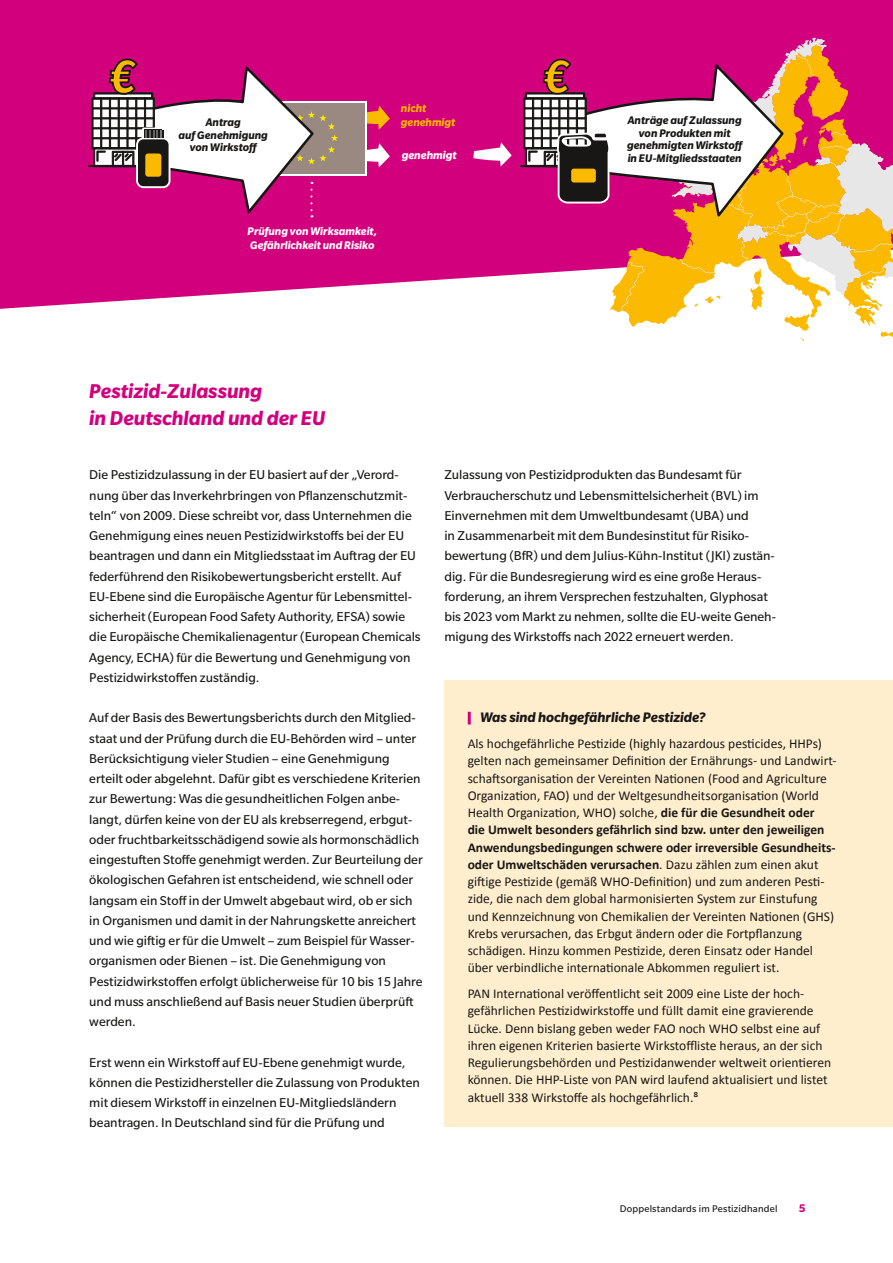
<style>
.page{position:relative;width:893px;height:1263px;background:#fff}
.page>*{position:absolute;margin:0;border:0;box-sizing:border-box;transform-origin:0 0}
.t1{font:italic 700 21.75px/27px "Slate Pro";color:#d3007e}
.t2{font:italic 700 15px "Slate Pro";color:#181716}
.t3{font:13.95px/20.2px "Slate Pro";color:#181716}
.t4{font:13.5px/17.2px "Calibri";color:#181716}
.t5{font:italic 700 12.15px "Slate Pro";color:#fff}
.t6{font:italic 700 12px/12.8px "Slate Pro";color:#181716;text-align:center}
.t7{font:italic 700 12px/13.5px "Slate Pro";color:#fff}
.t8{font:italic 700 12px/13.5px "Slate Pro";color:#fbb900}
.t9{font:700 12px "Slate Pro";color:#d3007e}
.t10{font:10.5px "Slate Pro";letter-spacing:.02em;color:#181716}
.s1{font-weight:700}
</style>
<div class="page">
<svg style="left:0;top:0;width:893px;height:309px;background:#db3484"></svg>
<svg style="left:367px;top:143px;width:23px;height:24px"></svg>
<svg style="left:473px;top:142px;width:39px;height:24px"></svg>
<svg style="left:367px;top:106px;width:23px;height:24px"></svg>
<div style="left:444px;top:680px;width:449px;height:447px;background:#ffeece"></div>
<svg style="left:468px;top:712px;width:3px;height:12px"></svg>
<div style="left:520px;top:165px;width:70px;height:2px;border:1px solid #181716"></div>
<div style="left:256px;top:101px;width:111px;height:75px;background:linear-gradient(to bottom,#998981,#998981)"></div>
<div style="left:259px;top:103px;width:105px;height:70px;background:#998981"></div>
<div style="left:88px;top:165px;width:70px;height:2px;border:1px solid #181716"></div>
<svg style="left:91px;top:58px;width:247px;height:160px"></svg>
<svg style="left:523px;top:38px;width:293px;height:183px"></svg>
<p class="t6" style="left:179px;top:115px;width:91px">Antrag<br>auf Genehmigung von Wirkstoff</p>
<p class="t8" style="left:401px;top:102px;width:56px">nicht genehmigt</p>
<p class="t5" style="left:402px;top:148px;width:57px">genehmigt</p>
<p class="t7" style="left:247px;top:225px;width:131px">Prüfung von Wirksamkeit,<br>Gefährlichkeit und Risiko</p>
<h1 class="t1" style="left:89px;top:378px;width:238px">Pestizid-Zulassung<br>in Deutschland und der EU</h1>
<p class="t6" style="left:627px;top:113px;width:118px">Anträge auf Zulassung von Produkten mit genehmigten Wirkstoff in EU-Mitgliedsstaaten</p>
<p class="t3" style="left:89px;top:465px;width:333px">Die Pestizidzulassung in der EU basiert auf der „Verord&shy;nung über das Inverkehrbringen von Pflanzenschutzmit&shy;teln“ von 2009. Diese schreibt vor, dass Unternehmen die Genehmigung eines neuen Pestizidwirkstoffs bei der EU beantragen und dann ein Mitgliedsstaat im Auftrag der EU federführend den Risikobewertungsbericht erstellt. Auf EU-Ebene sind die Europäische Agentur für Lebensmittel&shy;sicherheit (European Food Safety Authority, EFSA) sowie die Europäische Chemikalienagentur (European Chemicals Agency, ECHA) für die Bewertung und Genehmigung von Pestizidwirkstoffen zuständig.</p>
<p class="t3" style="left:89px;top:708px;width:335px">Auf der Basis des Bewertungsberichts durch den Mitglied&shy;staat und der Prüfung durch die EU-Behörden wird – unter Berücksichtigung vieler Studien – eine Genehmigung erteilt oder abgelehnt. Dafür gibt es verschiedene Kriterien zur Bewertung: Was die gesundheitlichen Folgen anbe&shy;langt, dürfen keine von der EU als krebserregend, erbgut&shy;oder fruchtbarkeitsschädigend sowie als hormonschädlich eingestuften Stoffe genehmigt werden. Zur Beurteilung der ökologischen Gefahren ist entscheidend, wie schnell oder langsam ein Stoff in der Umwelt abgebaut wird, ob er sich in Organismen und damit in der Nahrungskette anreichert und wie giftig er für die Umwelt – zum Beispiel für Wasser&shy;organismen oder Bienen – ist. Die Genehmigung von Pestizidwirkstoffen erfolgt üblicherweise für 10 bis 15 Jahre und muss anschließend auf Basis neuer Studien überprüft werden.</p>
<p class="t3" style="left:89px;top:1052px;width:332px">Erst wenn ein Wirkstoff auf EU-Ebene genehmigt wurde, können die Pestizidhersteller die Zulassung von Produkten mit diesem Wirkstoff in einzelnen EU-Mitgliedsländern beantragen. In Deutschland sind für die Prüfung und</p>
<p class="t3" style="left:444px;top:465px;width:333px">Zulassung von Pestizidprodukten das Bundesamt für Verbraucherschutz und Lebensmittelsicherheit (BVL) im Einvernehmen mit dem Umweltbundesamt (UBA) und<br>in Zusammenarbeit mit dem Bundesinstitut für Risiko&shy;bewertung (BfR) und dem Julius-Kühn-Institut (JKI) zustän&shy;dig. Für die Bundesregierung wird es eine große Heraus&shy;forderung, an ihrem Versprechen festzuhalten, Glyphosat bis 2023 vom Markt zu nehmen, sollte die EU-weite Geneh&shy;migung des Wirkstoffs nach 2022 erneuert werden.</p>
<p class="t2" style="left:480px;top:709px;width:227px">Was sind hochgefährliche Pestizide?</p>
<p class="t4" style="left:468px;top:734px;width:370px">Als hochgefährliche Pestizide (highly hazardous pesticides, HHPs) gelten nach gemeinsamer Definition der Ernährungs- und Landwirt&shy;schaftsorganisation der Vereinten Nationen (Food and Agriculture Organization, FAO) und der Weltgesundheitsorganisation (World Health Organization, WHO) solche, <span class="s1">die für die Gesundheit oder<br>die Umwelt besonders gefährlich sind bzw. unter den jeweiligen Anwendungsbedingungen schwere oder irreversible Gesundheits&shy;oder Umweltschäden verursachen</span>. Dazu zählen zum einen akut giftige Pestizide (gemäß WHO-Definition) und zum anderen Pesti&shy;zide, die nach dem global harmonisierten System zur Einstufung und Kennzeichnung von Chemikalien der Vereinten Nationen (GHS)<br>Krebs verursachen, das Erbgut ändern oder die Fortpflanzung schädigen. Hinzu kommen Pestizide, deren Einsatz oder Handel über verbindliche internationale Abkommen reguliert ist.</p>
<p class="t4" style="left:468px;top:984px;width:365px">PAN International veröffentlicht seit 2009 eine Liste der hoch&shy;gefährlichen Pestizidwirkstoffe und füllt damit eine gravierende Lücke. Denn bislang geben weder FAO noch WHO selbst eine auf ihren eigenen Kriterien basierte Wirkstoffliste heraus, an der sich Regulierungsbehörden und Pestizidanwender weltweit orientieren können. Die HHP-Liste von PAN wird laufend aktualisiert und listet aktuell 338 Wirkstoffe als hochgefährlich.8</p>
<p class="t10" style="left:620px;top:1203px;width:159px">Doppelstandards im Pestizidhandel</p>
<p class="t9" style="left:799px;top:1201px;width:8px">5</p>
</div>
